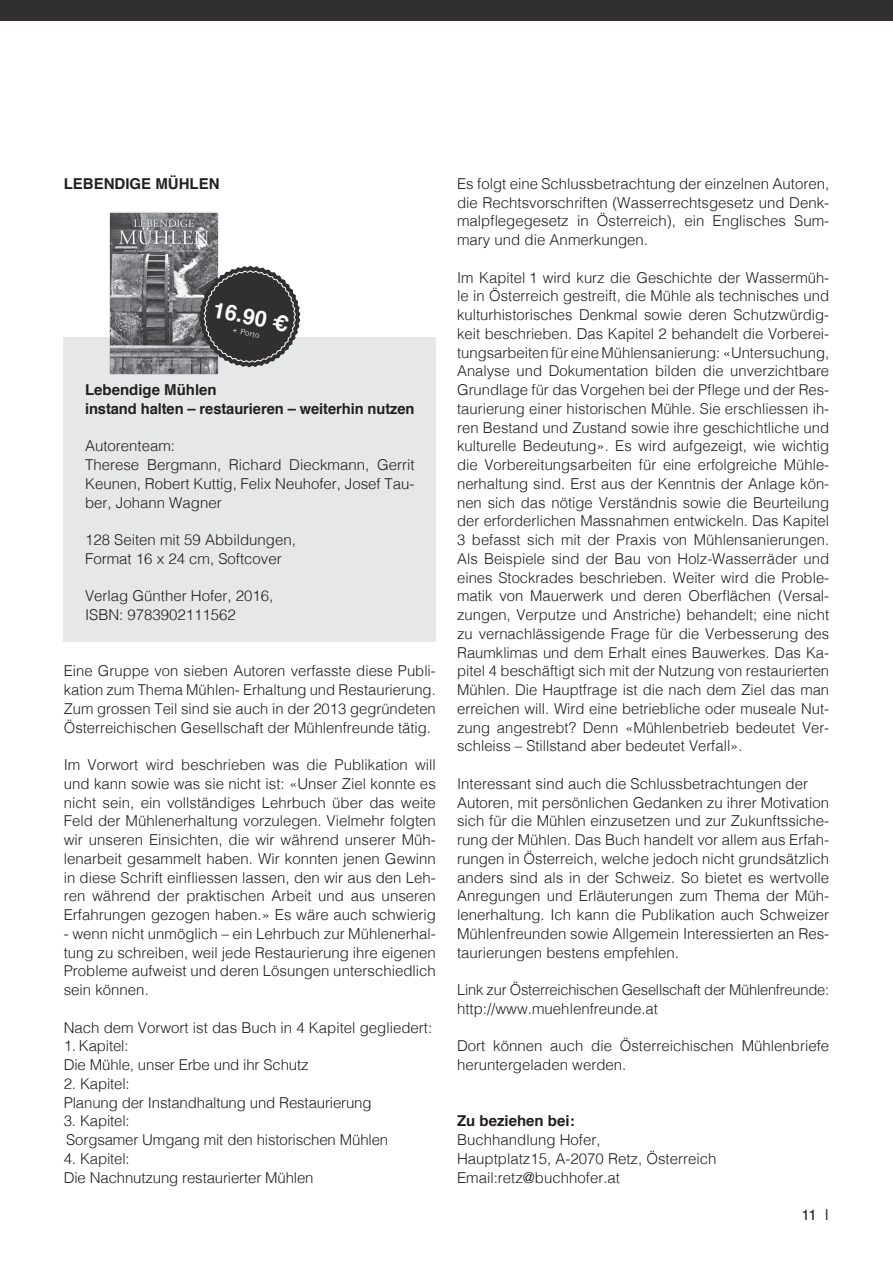
<style>
.page{position:relative;width:893px;height:1263px;background:#fff}
.page>*{position:absolute;margin:0;border:0;box-sizing:border-box;transform-origin:0 0}
.t1{font:700 21.75px "Helvetica";color:#fff}
.t2{font:300 15px/18.8px "Helvetica";color:#231f20}
.t3{font:700 15px/18.8px "Helvetica";color:#231f20}
.t4{font:15px "Helvetica";color:#231f20}
.t5{font:300 7.8px "Helvetica";color:#fff}
</style>
<div class="page">
<div style="left:0;top:0;width:893px;height:21px;background:#312f30"></div>
<div style="left:64px;top:337px;width:372px;height:304px;background:#e6e7e9"></div>
<div style="left:109px;top:211px;width:110px;height:164px;background:#231f20;opacity:.4"></div>
<img style="left:111px;top:213px;width:106px;height:160px">
<svg style="left:199px;top:266px;width:101px;height:101px;background:#585758"></svg>
<p class="t3" style="left:64px;top:175px;width:157px">LEBENDIGE MÜHLEN</p>
<h1 class="t1" style="left:215px;top:300px;width:78px;rotate:11deg">16.90 ¤</h1>
<p class="t5" style="left:233px;top:327px;width:29px;rotate:11deg">+ Porto</p>
<p class="t3" style="left:85px;top:382px;width:331px">Lebendige Mühlen<br>instand halten – restaurieren – weiterhin nutzen</p>
<p class="t2" style="left:85px;top:438px;width:331px">Autorenteam:<br>Therese Bergmann, Richard Dieckmann, Gerrit<br>Keunen, Robert Kuttig, Felix Neuhofer, Josef Tau&shy;ber, Johann Wagner</p>
<p class="t2" style="left:85px;top:532px;width:212px">128 Seiten mit 59 Abbildungen,<br>Format 16 x 24 cm, Softcover</p>
<p class="t2" style="left:85px;top:588px;width:190px">Verlag Günther Hofer, 2016,<br>ISBN: 9783902111562</p>
<p class="t2" style="left:64px;top:663px;width:374px;text-align:justify">Eine Gruppe von sieben Autoren verfasste diese Publi&shy;kation zum Thema Mühlen- Erhaltung und Restaurierung.<br>Zum grossen Teil sind sie auch in der 2013 gegründeten Österreichischen Gesellschaft der Mühlenfreunde tätig.</p>
<p class="t2" style="left:64px;top:757px;width:374px;text-align:justify">Im Vorwort wird beschrieben was die Publikation will und kann sowie was sie nicht ist: «Unser Ziel konnte es nicht sein, ein vollständiges Lehrbuch über das weite Feld der Mühlenerhaltung vorzulegen. Vielmehr folgten wir unseren Einsichten, die wir während unserer Müh&shy;lenarbeit gesammelt haben. Wir konnten jenen Gewinn in diese Schrift einfliessen lassen, den wir aus den Leh&shy;ren während der praktischen Arbeit und aus unseren Erfahrungen gezogen haben.» Es wäre auch schwierig</p>
<p class="t2" style="left:64px;top:925px;width:374px;text-align:justify">- wenn nicht unmöglich – ein Lehrbuch zur Mühlenerhal&shy;tung zu schreiben, weil jede Restaurierung ihre eigenen Probleme aufweist und deren Lösungen unterschiedlich sein können.</p>
<p class="t2" style="left:64px;top:1019px;width:370px">Nach dem Vorwort ist das Buch in 4 Kapitel gegliedert:</p>
<p class="t2" style="left:64px;top:1038px;width:246px">1. Kapitel:<br>Die Mühle, unser Erbe und ihr Schutz</p>
<p class="t2" style="left:64px;top:1075px;width:309px">2. Kapitel:<br>Planung der Instandhaltung und Restaurierung</p>
<p class="t2" style="left:64px;top:1113px;width:326px">3. Kapitel:<br>Sorgsamer Umgang mit den historischen Mühlen</p>
<p class="t2" style="left:64px;top:1150px;width:251px">4. Kapitel:<br>Die Nachnutzung restaurierter Mühlen</p>
<p class="t2" style="left:457px;top:175px;width:374px;text-align:justify">Es folgt eine Schlussbetrachtung der einzelnen Autoren, die Rechtsvorschriften (Wasserrechtsgesetz und Denk&shy;malpflegegesetz in Österreich), ein Englisches Sum&shy;mary und die Anmerkungen.</p>
<p class="t2" style="left:457px;top:269px;width:374px;text-align:justify">Im Kapitel 1 wird kurz die Geschichte der Wassermüh&shy;le in Österreich gestreift, die Mühle als technisches und kulturhistorisches Denkmal sowie deren Schutzwürdig&shy;keit beschrieben. Das Kapitel 2 behandelt die Vorberei&shy;tungsarbeiten für eine Mühlensanierung: «Untersuchung, Analyse und Dokumentation bilden die unverzichtbare Grundlage für das Vorgehen bei der Pflege und der Res&shy;taurierung einer historischen Mühle. Sie erschliessen ih&shy;ren Bestand und Zustand sowie ihre geschichtliche und kulturelle Bedeutung». Es wird aufgezeigt, wie wichtig die Vorbereitungsarbeiten für eine erfolgreiche Mühle&shy;nerhaltung sind. Erst aus der Kenntnis der Anlage kön&shy;nen sich das nötige Verständnis sowie die Beurteilung der erforderlichen Massnahmen entwickeln. Das Kapitel 3 befasst sich mit der Praxis von Mühlensanierungen.<br>Als Beispiele sind der Bau von Holz-Wasserräder und eines Stockrades beschrieben. Weiter wird die Proble&shy;matik von Mauerwerk und deren Oberflächen (Versal&shy;zungen, Verputze und Anstriche) behandelt; eine nicht zu vernachlässigende Frage für die Verbesserung des Raumklimas und dem Erhalt eines Bauwerkes. Das Ka&shy;pitel 4 beschäftigt sich mit der Nutzung von restaurierten Mühlen. Die Hauptfrage ist die nach dem Ziel das man erreichen will. Wird eine betriebliche oder museale Nut&shy;zung angestrebt? Denn «Mühlenbetrieb bedeutet Ver&shy;schleiss – Stillstand aber bedeutet Verfall».</p>
<p class="t2" style="left:457px;top:775px;width:374px">Interessant sind auch die Schlussbetrachtungen der Autoren, mit persönlichen Gedanken zu ihrer Motivation sich für die Mühlen einzusetzen und zur Zukunftssiche&shy;rung der Mühlen. Das Buch handelt vor allem aus Erfah&shy;rungen in Österreich, welche jedoch nicht grundsätzlich anders sind als in der Schweiz. So bietet es wertvolle Anregungen und Erläuterungen zum Thema der Müh&shy;lenerhaltung. Ich kann die Publikation auch Schweizer Mühlenfreunden sowie Allgemein Interessierten an Res&shy;taurierungen bestens empfehlen.</p>
<p class="t2" style="left:457px;top:982px;width:374px">Link zur Österreichischen Gesellschaft der Mühlenfreunde: http://www.muehlenfreunde.at</p>
<p class="t2" style="left:457px;top:1038px;width:374px">Dort können auch die Österreichischen Mühlenbriefe heruntergeladen werden.</p>
<p class="t3" style="left:457px;top:1113px;width:119px">Zu beziehen bei:</p>
<p class="t2" style="left:457px;top:1132px;width:261px">Buchhandlung Hofer,<br>Hauptplatz15, A-2070 Retz, Österreich<br>Email:retz@buchhofer.at</p>
<p class="t4" style="left:801px;top:1209px;width:29px">11 |</p>
</div>
